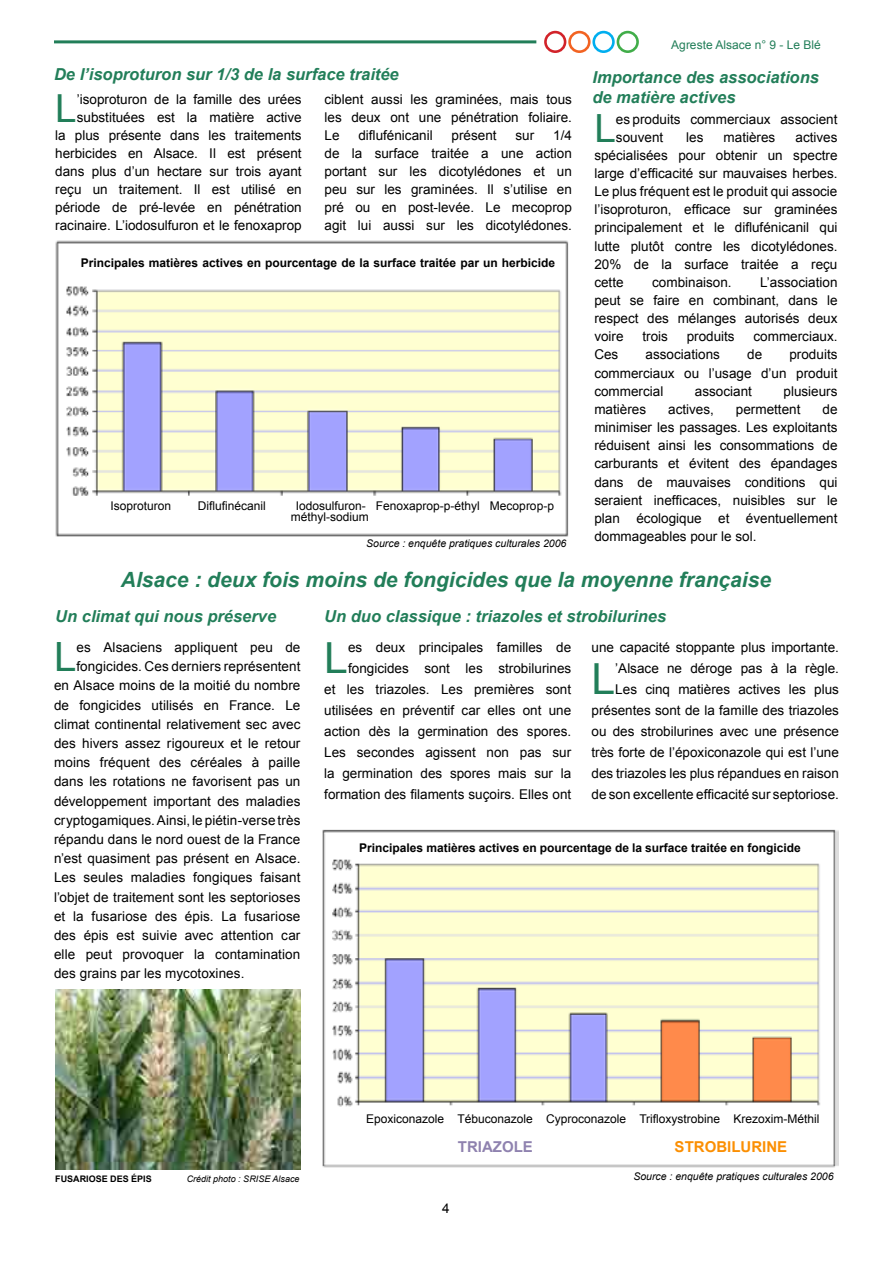
<style>
.page{position:relative;width:893px;height:1263px;background:#fff}
.page>*{position:absolute;margin:0;border:0;box-sizing:border-box;transform-origin:0 0}
.t1{font:42.9px "Arial";color:#227e59}
.t2{font:40.35px "Arial";color:#227e59}
.t3{font:38.85px "Arial";color:#227e59}
.t4{font:38.7px "Arial";color:#227e59}
.t5{font:italic 700 21px "Arial";color:#227e59}
.t6{font:italic 700 16.5px/19.8px "Arial";color:#227e59}
.t7{font:700 15px "Arial";color:#fb8f03}
.t8{font:700 15px "Arial";color:#8f82af}
.t9{font:13.5px/18.1px "Arial";color:#000;text-align:justify}
.t10{font:12px/11.1px "Arial";color:#000}
.t11{font:700 12px "Arial";color:#000}
.t12{font:12px "Arial";color:#227e59}
.t13{font:italic 10.5px "Arial";color:#000}
.t14{font:italic 9px "Arial";color:#000}
.t15{font:700 9px "Arial";color:#000}
</style>
<div class="page">
<hr style="left:54px;top:40px;width:482px;height:3px;background:#227e59">
<div style="left:568px;top:31px;width:23px;height:22px;border:3px solid #f26322;border-radius:50%"></div>
<div style="left:544px;top:31px;width:22px;height:22px;border:3px solid #d2232a;border-radius:50%"></div>
<div style="left:617px;top:31px;width:22px;height:22px;border:3px solid #41ad49;border-radius:50%"></div>
<div style="left:592px;top:31px;width:23px;height:22px;border:3px solid #00aeef;border-radius:50%"></div>
<img style="left:55px;top:240px;width:514px;height:297px">
<img style="left:322px;top:829px;width:517px;height:339px">
<img style="left:55px;top:990px;width:245px;height:180px">
<p class="t6" style="left:54px;top:65px;width:346px">De l’isoproturon sur 1/3 de la surface traitée</p>
<h3 class="t4" style="left:55px;top:83px;width:23px">L</h3>
<p class="t9" style="left:55px;top:91px;width:248px;text-align:right">’isoproturon de la famille des urées substituées est la matière active<br>la plus présente dans les traitements herbicides en Alsace. Il est présent dans plus d’un hectare sur trois ayant reçu un traitement. Il est utilisé en période de pré-levée en pénétration racinaire. L’iodosulfuron et le fenoxaprop</p>
<p class="t9" style="left:324px;top:91px;width:249px">ciblent aussi les graminées, mais tous les deux ont une pénétration foliaire.<br>Le</p>
<p class="t9" style="left:324px;top:127px;width:249px;text-indent:229px">1/4 de la surface traitée a une action portant sur les dicotylédones et un peu sur les graminées. Il s’utilise en pré ou en post-levée. Le mecoprop agit lui aussi sur les dicotylédones.</p>
<p class="t9" style="left:358px;top:127px;width:76px">diflufénicanil</p>
<p class="t9" style="left:452px;top:127px;width:47px">présent</p>
<p class="t9" style="left:516px;top:127px;width:20px">sur</p>
<p class="t11" style="left:81px;top:254px;width:476px">Principales matières actives en pourcentage de la surface traitée par un herbicide</p>
<p class="t12" style="left:671px;top:37px;width:151px">Agreste Alsace n° 9 - Le Blé</p>
<p class="t6" style="left:592px;top:68px;width:228px">Importance des associations de matière actives</p>
<h3 class="t3" style="left:594px;top:103px;width:23px">L</h3>
<p class="t9" style="left:616px;top:110px;width:223px">es produits commerciaux associent souvent</p>
<p class="t9" style="left:686px;top:128px;width:19px">les</p>
<p class="t9" style="left:724px;top:128px;width:53px">matières</p>
<p class="t9" style="left:594px;top:128px;width:245px;text-indent:201px">actives spécialisées pour obtenir un spectre large d’efficacité sur mauvaises herbes.<br>Le plus fréquent est le produit qui associe l’isoproturon, efficace sur graminées principalement et le diflufénicanil qui lutte plutôt contre les dicotylédones.<br>20% de la surface traitée a reçu cette</p>
<p class="t9" style="left:594px;top:273px;width:245px;text-indent:166px">L’association peut se faire en combinant, dans le respect des mélanges autorisés deux voire</p>
<p class="t9" style="left:652px;top:273px;width:81px">combinaison.</p>
<p class="t9" style="left:642px;top:328px;width:27px">trois</p>
<p class="t9" style="left:687px;top:328px;width:50px">produits</p>
<p class="t9" style="left:753px;top:328px;width:86px">commerciaux.</p>
<p class="t9" style="left:594px;top:346px;width:26px">Ces</p>
<p class="t9" style="left:646px;top:346px;width:76px">associations</p>
<p class="t9" style="left:747px;top:346px;width:17px">de</p>
<p class="t9" style="left:594px;top:346px;width:245px;text-indent:195px">produits commerciaux ou l’usage d’un produit commercial</p>
<p class="t9" style="left:695px;top:382px;width:59px">associant</p>
<p class="t9" style="left:783px;top:382px;width:56px">plusieurs</p>
<p class="t9" style="left:594px;top:400px;width:53px">matières</p>
<p class="t9" style="left:668px;top:400px;width:47px">actives,</p>
<p class="t9" style="left:736px;top:400px;width:66px">permettent</p>
<p class="t9" style="left:594px;top:400px;width:245px;text-indent:228px">de minimiser les passages. Les exploitants réduisent ainsi les consommations de carburants et évitent des épandages dans de mauvaises conditions qui seraient inefficaces, nuisibles sur le plan écologique et éventuellement dommageables pour le sol.</p>
<h3 class="t5" style="left:121px;top:566px;width:652px">Alsace : deux fois moins de fongicides que la moyenne française</h3>
<p class="t6" style="left:55px;top:607px;width:222px">Un climat qui nous préserve</p>
<h2 class="t2" style="left:54px;top:630px;width:24px">L</h2>
<p class="t9" style="left:76px;top:638px;width:226px">es Alsaciens appliquent peu de</p>
<p class="t10" style="left:110px;top:500px;width:62px">Isoproturon</p>
<p class="t10" style="left:198px;top:500px;width:70px">Diflufinécanil</p>
<p class="t10" style="left:291px;top:500px;width:265px;text-indent:5px">Iodosulfuron- Fenoxaprop-p-éthyl Mecoprop-p méthyl-sodium</p>
<p class="t13" style="left:366px;top:537px;width:202px">Source : enquête pratiques culturales 2006</p>
<p class="t6" style="left:324px;top:607px;width:344px">Un duo classique : triazoles et strobilurines</p>
<h1 class="t1" style="left:324px;top:630px;width:25px">L</h1>
<p class="t9" style="left:324px;top:637px;width:248px;line-height:21px;text-align:right">es deux principales familles de fongicides sont les strobilurines<br>et les triazoles. Les premières sont utilisées en préventif car elles ont une action dès la germination des spores.<br>Les secondes agissent non pas sur la germination des spores mais sur la formation des filaments suçoirs. Elles ont</p>
<p class="t9" style="left:591px;top:638px;width:249px">une capacité stoppante plus importante.</p>
<h1 class="t1" style="left:591px;top:651px;width:25px">L</h1>
<p class="t9" style="left:76px;top:657px;width:225px">fongicides. Ces derniers représentent</p>
<p class="t9" style="left:54px;top:677px;width:248px">en Alsace moins de la moitié du nombre</p>
<p class="t9" style="left:54px;top:696px;width:248px">de fongicides utilisés en France. Le</p>
<p class="t9" style="left:54px;top:715px;width:248px">climat continental relativement sec avec</p>
<p class="t9" style="left:54px;top:734px;width:248px">des hivers assez rigoureux et le retour</p>
<p class="t9" style="left:54px;top:753px;width:248px">moins fréquent des céréales à paille</p>
<p class="t9" style="left:54px;top:773px;width:248px">dans les rotations ne favorisent pas un</p>
<p class="t9" style="left:54px;top:792px;width:248px">développement important des maladies</p>
<p class="t9" style="left:54px;top:811px;width:248px">cryptogamiques. Ainsi, le piétin-verse très</p>
<p class="t9" style="left:54px;top:830px;width:248px">répandu dans le nord ouest de la France</p>
<p class="t9" style="left:54px;top:849px;width:248px">n’est quasiment pas présent en Alsace.</p>
<p class="t9" style="left:54px;top:869px;width:248px">Les seules maladies fongiques faisant</p>
<p class="t9" style="left:54px;top:888px;width:248px">l’objet de traitement sont les septorioses</p>
<p class="t9" style="left:54px;top:907px;width:248px">et la fusariose des épis. La fusariose</p>
<p class="t9" style="left:54px;top:926px;width:248px">des épis est suivie avec attention car</p>
<p class="t9" style="left:54px;top:945px;width:248px">elle peut provoquer la contamination</p>
<p class="t9" style="left:54px;top:965px;width:192px">des grains par les mycotoxines.</p>
<p class="t9" style="left:591px;top:658px;width:249px;line-height:21px;text-align:right">’Alsace ne déroge pas à la règle.<br>Les cinq matières actives les plus présentes sont de la famille des triazoles ou des strobilurines avec une présence très forte de l’époxiconazole qui est l’une des triazoles les plus répandues en raison de son excellente efficacité sur septoriose.</p>
<p class="t11" style="left:359px;top:840px;width:443px">Principales matières actives en pourcentage de la surface traitée en fongicide</p>
<p class="t15" style="left:55px;top:1173px;width:98px">FUSARIOSE DES ÉPIS</p>
<p class="t14" style="left:187px;top:1173px;width:114px">Crédit photo : SRISE Alsace</p>
<p class="t10" style="left:366px;top:1114px;width:455px">Epoxiconazole Tébuconazole Cyproconazole Trifloxystrobine Krezoxim-Méthil</p>
<p class="t8" style="left:458px;top:1137px;width:76px">TRIAZOLE</p>
<p class="t7" style="left:675px;top:1137px;width:114px">STROBILURINE</p>
<p class="t9" style="left:442px;top:1199px;width:9px">4</p>
<p class="t13" style="left:633px;top:1169px;width:202px">Source : enquête pratiques culturales 2006</p>
</div>
